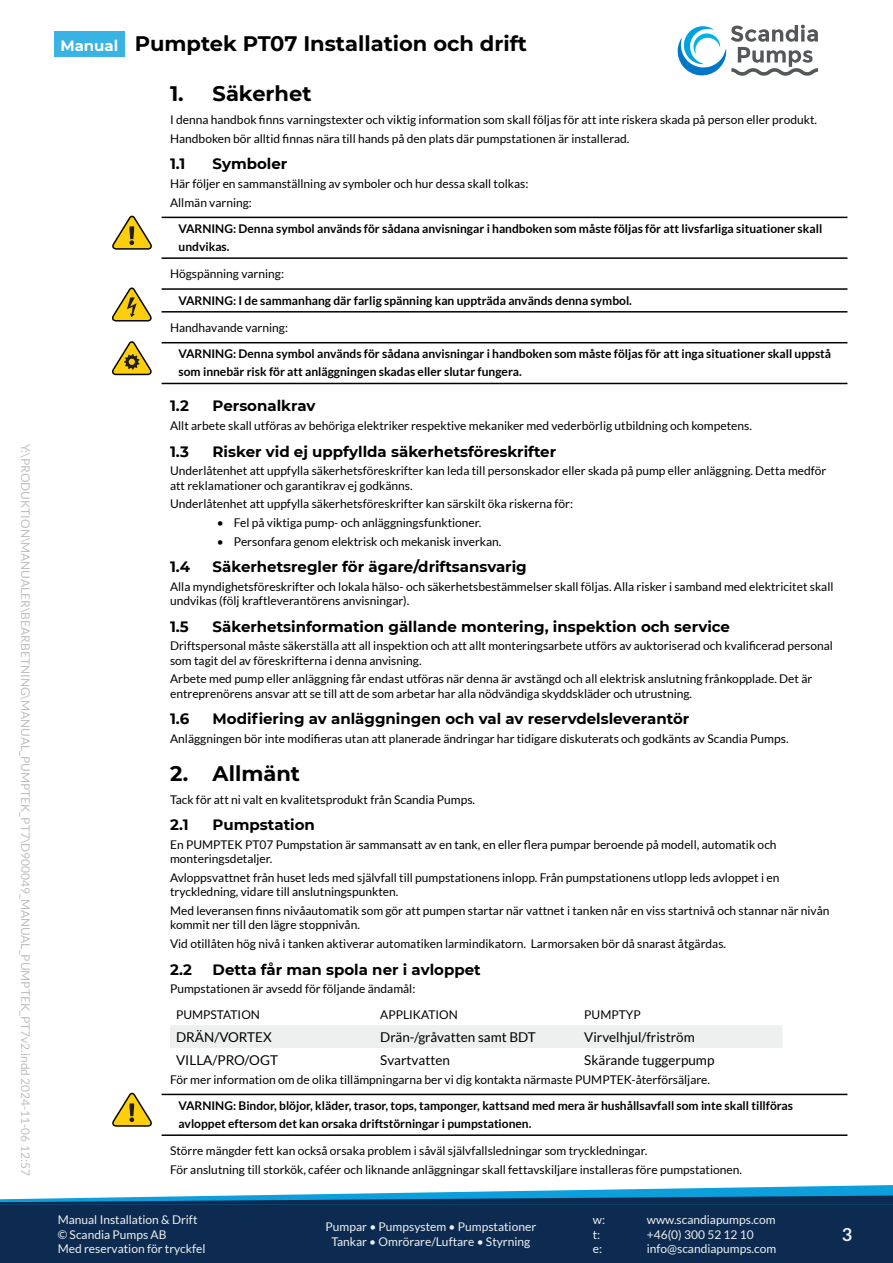
<style>
.page{position:relative;width:893px;height:1263px;background:#fff}
.page>*{position:absolute;margin:0;border:0;box-sizing:border-box;transform-origin:0 0}
.t1{font:700 21px "Montserrat";color:#000}
.t2{font:700 18px "Lato";color:#edf0ef}
.t3{font:700 15px "Montserrat";color:#000}
.t4{font:700 15px "Montserrat";color:#fff}
.table_body{font:13.5px "Lato";color:#000}
.content-sm{font:12px/14.4px "Lato";color:#000}
.t5{font:700 12px/18px "Lato";color:#000}
.t6{font:12px/14.4px "Lato";color:#edf0ef}
.t7{font:12px "Lato";color:#c0bebe}
.table_header{font:12px "Lato";color:#000}
</style>
<div class="page">
<svg style="left:677px;top:25px;width:141px;height:51px"></svg>
<div style="left:0;top:1203px;width:893px;height:60px;background:#0d2b51"></div>
<svg style="left:0;top:1185px;width:893px;height:20px"></svg>
<div style="left:54px;top:32px;width:71px;height:25px;background:#38b3e4"></div>
<hr style="left:162px;top:217px;width:685px;height:1px;background:#000">
<hr style="left:162px;top:257px;width:685px;height:2px;background:#000">
<hr style="left:162px;top:288px;width:685px;height:2px;background:#000">
<hr style="left:162px;top:311px;width:685px;height:2px;background:#000">
<hr style="left:162px;top:342px;width:685px;height:1px;background:#000">
<hr style="left:162px;top:383px;width:685px;height:1px;background:#000">
<hr style="left:162px;top:1094px;width:685px;height:1px;background:#000">
<hr style="left:162px;top:1134px;width:685px;height:2px;background:#000">
<div style="left:170px;top:1025px;width:612px;height:23px;background:#edf0ef"></div>
<svg style="left:112px;top:216px;width:40px;height:34px"></svg>
<svg style="left:112px;top:288px;width:40px;height:34px"></svg>
<svg style="left:112px;top:341px;width:40px;height:35px"></svg>
<svg style="left:112px;top:1093px;width:40px;height:34px"></svg>
<p class="t7" style="left:32px;top:444px;width:733px;rotate:90deg">Y:\PRODUKTION\MANUALER\BEARBETNING\MANUAL_PUMPTEK_PT7\D900049_MANUAL_PUMPTEK_PT7v2.indd 2024-11-06 12:57</p>
<p class="t4" style="left:60px;top:35px;width:60px">Manual</p>
<h1 class="t1" style="left:135px;top:29px;width:394px">Pumptek PT07 Installation och drift</h1>
<p class="t1" style="left:170px;top:79px;width:143px">1. Säkerhet</p>
<p class="content-sm" style="left:170px;top:112px;width:648px">I denna handbok finns varningstexter och viktig information som skall följas för att inte riskera skada på person eller produkt.</p>
<p class="content-sm" style="left:170px;top:131px;width:461px">Handboken bör alltid finnas nära till hands på den plats där pumpstationen är installerad.</p>
<p class="t3" style="left:170px;top:153px;width:17px">1.1</p>
<p class="t3" style="left:213px;top:153px;width:76px">Symboler</p>
<p class="content-sm" style="left:170px;top:176px;width:360px">Här följer en sammanställning av symboler och hur dessa skall tolkas:</p>
<p class="content-sm" style="left:170px;top:195px;width:83px">Allmän varning:</p>
<p class="t5" style="left:179px;top:219px;width:645px">VARNING: Denna symbol används för sådana anvisningar i handboken som måste följas för att livsfarliga situationer skall undvikas.</p>
<p class="content-sm" style="left:170px;top:267px;width:115px">Högspänning varning:</p>
<p class="t5" style="left:179px;top:291px;width:455px">VARNING: I de sammanhang där farlig spänning kan uppträda används denna symbol.</p>
<p class="content-sm" style="left:170px;top:320px;width:119px">Handhavande varning:</p>
<p class="t5" style="left:179px;top:345px;width:654px">VARNING: Denna symbol används för sådana anvisningar i handboken som måste följas för att inga situationer skall uppstå som innebär risk för att anläggningen skadas eller slutar fungera.</p>
<p class="t3" style="left:170px;top:395px;width:20px">1.2</p>
<p class="t3" style="left:213px;top:395px;width:104px">Personalkrav</p>
<p class="content-sm" style="left:170px;top:418px;width:583px">Allt arbete skall utföras av behöriga elektriker respektive mekaniker med vederbörlig utbildning och kompetens.</p>
<p class="t3" style="left:170px;top:440px;width:20px">1.3</p>
<p class="t3" style="left:213px;top:440px;width:345px">Risker vid ej uppfyllda säkerhetsföreskrifter</p>
<p class="content-sm" style="left:170px;top:463px;width:658px">Underlåtenhet att uppfylla säkerhetsföreskrifter kan leda till personskador eller skada på pump eller anläggning. Detta medför att reklamationer och garantikrav ej godkänns.</p>
<p class="content-sm" style="left:170px;top:497px;width:404px">Underlåtenhet att uppfylla säkerhetsföreskrifter kan särskilt öka riskerna för:</p>
<p class="content-sm" style="left:217px;top:515px;width:266px">• Fel på viktiga pump- och anläggningsfunktioner.</p>
<p class="content-sm" style="left:217px;top:534px;width:286px">• Personfara genom elektrisk och mekanisk inverkan.</p>
<p class="t3" style="left:170px;top:556px;width:22px">1.4</p>
<p class="t3" style="left:213px;top:556px;width:316px">Säkerhetsregler för ägare/driftsansvarig</p>
<p class="content-sm" style="left:170px;top:579px;width:665px">Alla myndighetsföreskrifter och lokala hälso- och säkerhetsbestämmelser skall följas. Alla risker i samband med elektricitet skall undvikas (följ kraftleverantörens anvisningar).</p>
<p class="t3" style="left:170px;top:615px;width:20px">1.5</p>
<p class="t3" style="left:213px;top:615px;width:519px">Säkerhetsinformation gällande montering, inspektion och service</p>
<p class="content-sm" style="left:170px;top:639px;width:664px">Driftspersonal måste säkerställa att all inspektion och att allt monteringsarbete utförs av auktoriserad och kvalificerad personal som tagit del av föreskrifterna i denna anvisning.</p>
<p class="content-sm" style="left:170px;top:672px;width:644px">Arbete med pump eller anläggning får endast utföras när denna är avstängd och all elektrisk anslutning frånkopplade. Det är entreprenörens ansvar att se till att de som arbetar har alla nödvändiga skyddskläder och utrustning.</p>
<p class="t3" style="left:170px;top:708px;width:21px">1.6</p>
<p class="t3" style="left:213px;top:708px;width:478px">Modifiering av anläggningen och val av reservdelsleverantör</p>
<p class="content-sm" style="left:170px;top:731px;width:620px">Anläggningen bör inte modifieras utan att planerade ändringar har tidigare diskuterats och godkänts av Scandia Pumps.</p>
<p class="t1" style="left:170px;top:758px;width:131px">2. Allmänt</p>
<p class="content-sm" style="left:170px;top:792px;width:307px">Tack för att ni valt en kvalitetsprodukt från Scandia Pumps.</p>
<p class="t3" style="left:170px;top:814px;width:20px">2.1</p>
<p class="t3" style="left:213px;top:814px;width:104px">Pumpstation</p>
<p class="content-sm" style="left:170px;top:837px;width:608px">En PUMPTEK PT07 Pumpstation är sammansatt av en tank, en eller flera pumpar beroende på modell, automatik och monteringsdetaljer.</p>
<p class="content-sm" style="left:170px;top:870px;width:611px">Avloppsvattnet från huset leds med självfall till pumpstationens inlopp. Från pumpstationens utlopp leds avloppet i en tryckledning, vidare till anslutningspunkten.</p>
<p class="content-sm" style="left:170px;top:903px;width:661px">Med leveransen finns nivåautomatik som gör att pumpen startar när vattnet i tanken når en viss startnivå och stannar när nivån kommit ner till den lägre stoppnivån.</p>
<p class="content-sm" style="left:170px;top:936px;width:557px">Vid otillåten hög nivå i tanken aktiverar automatiken larmindikatorn. Larmorsaken bör då snarast åtgärdas.</p>
<p class="t3" style="left:170px;top:958px;width:23px">2.2</p>
<p class="t3" style="left:213px;top:958px;width:270px">Detta får man spola ner i avloppet</p>
<p class="content-sm" style="left:170px;top:981px;width:247px">Pumpstationen är avsedd för följande ändamål:</p>
<p class="table_header" style="left:176px;top:1008px;width:85px">PUMPSTATION</p>
<p class="table_header" style="left:380px;top:1008px;width:79px">APPLIKATION</p>
<p class="table_header" style="left:584px;top:1008px;width:58px">PUMPTYP</p>
<p class="table_body" style="left:176px;top:1029px;width:97px">DRÄN/VORTEX</p>
<p class="table_body" style="left:380px;top:1029px;width:157px">Drän-/gråvatten samt BDT</p>
<p class="table_body" style="left:584px;top:1029px;width:112px">Virvelhjul/friström</p>
<p class="table_body" style="left:176px;top:1052px;width:103px">VILLA/PRO/OGT</p>
<p class="table_body" style="left:380px;top:1052px;width:71px">Svartvatten</p>
<p class="table_body" style="left:584px;top:1052px;width:132px">Skärande tuggerpump</p>
<p class="content-sm" style="left:170px;top:1072px;width:541px">För mer information om de olika tillämpningarna ber vi dig kontakta närmaste PUMPTEK-återförsäljare.</p>
<p class="t5" style="left:179px;top:1096px;width:616px">VARNING: Bindor, blöjor, kläder, trasor, tops, tamponger, kattsand med mera är hushållsavfall som inte skall tillföras avloppet eftersom det kan orsaka driftstörningar i pumpstationen.</p>
<p class="content-sm" style="left:170px;top:1143px;width:479px">Större mängder fett kan också orsaka problem i såväl självfallsledningar som tryckledningar.</p>
<p class="content-sm" style="left:170px;top:1162px;width:573px">För anslutning till storkök, caféer och liknande anläggningar skall fettavskiljare installeras före pumpstationen.</p>
<p class="t6" style="left:58px;top:1213px;width:149px">Manual Installation &amp; Drift © Scandia Pumps AB<br>Med reservation för tryckfel</p>
<p class="t6" style="left:326px;top:1220px;width:212px;text-align:center">Pumpar • Pumpsystem • Pumpstationer<br>Tankar • Omrörare/Luftare • Styrning</p>
<p class="t6" style="left:593px;top:1213px;width:14px">w:</p>
<p class="t6" style="left:647px;top:1213px;width:130px">www.scandiapumps.com</p>
<p class="t6" style="left:593px;top:1227px;width:9px">t:</p>
<p class="t6" style="left:647px;top:1227px;width:108px">+46(0) 300 52 12 10</p>
<p class="t6" style="left:593px;top:1241px;width:11px">e:</p>
<p class="t6" style="left:647px;top:1241px;width:131px">info@scandiapumps.com</p>
<h2 class="t2" style="left:842px;top:1224px;width:12px">3</h2>
</div>
